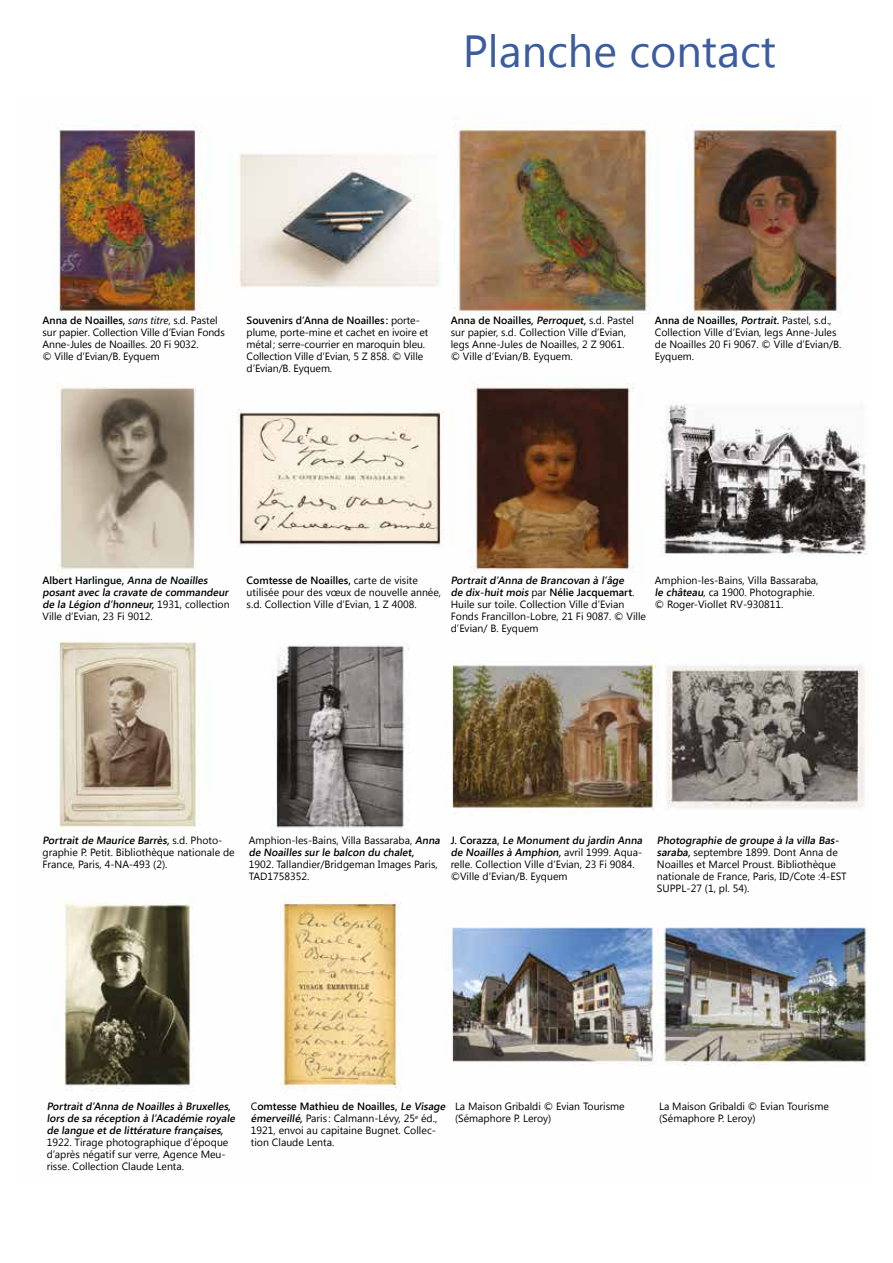
<style>
.page{position:relative;width:893px;height:1263px;background:#fff}
.page>*{position:absolute;margin:0;border:0;box-sizing:border-box;transform-origin:0 0}
.t1{font:45px "Segoe UI";color:#3b5c9d}
.t2{font:10.5px/12px "Segoe UI";color:#000}
.t3{font:600 10.5px/12px "Segoe UI";color:#000}
.s1{font-weight:600}
.s2{font-style:italic}
.s3{font-weight:400}
</style>
<div class="page">
<img style="left:55px;top:120px;width:813px;height:979px">
<h1 class="t1" style="left:463px;top:20px;width:315px">Planche contact</h1>
<p class="t2" style="left:43px;top:314px;width:184px"><span class="s1">Anna de Noailles,</span> <span class="s2">sans titre</span>, s.d. Pastel sur papier. Collection Ville d’Evian Fonds Anne-Jules de Noailles. 20 Fi 9032.<br>© Ville d’Evian/B. Eyquem</p>
<p class="t2" style="left:247px;top:314px;width:183px"><span class="s1">Souvenirs d’Anna de Noailles :</span> porte&shy;plume, porte-mine et cachet en ivoire et métal; serre-courrier en maroquin bleu.<br>Collection Ville d’Evian, 5 Z 858. © Ville d’Evian/B. Eyquem.</p>
<p class="t2" style="left:451px;top:314px;width:185px"><span class="s1">Anna de Noailles, Perroquet,</span> s.d. Pastel sur papier, s.d. Collection Ville d’Evian, legs Anne-Jules de Noailles, 2 Z 9061. © Ville d’Evian/B. Eyquem.</p>
<p class="t2" style="left:655px;top:314px;width:188px"><span class="s1">Anna de Noailles, Portrait.</span> Pastel, s.d., Collection Ville d’Evian, legs Anne-Jules de Noailles 20 Fi 9067. © Ville d’Evian/B.<br>Eyquem.</p>
<p class="t3" style="left:43px;top:574px;width:189px">Albert Harlingue, Anna de Noailles posant avec la cravate de commandeur de la Légion d’honneur, <span class="s3">1 9 3 1, co l l ecti o n Ville d’Evian, 23 Fi 9012.</span></p>
<p class="t2" style="left:247px;top:574px;width:196px"><span class="s1">Comtesse de Noailles,</span> carte de visite utilisée pour des vœux de nouvelle année, s.d. Collection Ville d’Evian, 1 Z 4008.</p>
<p class="t2" style="left:451px;top:574px;width:197px"><span class="s1">Portrait d’Anna de Brancovan à l’âge<br>de dix-huit mois</span> par <span class="s1">Nélie Jacquemart</span>.<br>Huile sur toile. Collection Ville d’Evian Fonds Francillon-Lobre, 21 Fi 9087. © Ville d’Evian/ B. Eyquem</p>
<p class="t2" style="left:655px;top:574px;width:165px">Amphion-les-Bains, Villa Bassaraba, <span class="s1">le château</span>, ca 1900. Photographie. © Roger-Viollet RV-930811.</p>
<p class="t2" style="left:43px;top:834px;width:194px"><span class="s1">Portrait de Maurice Barrès,</span> s . d . P h o t o - graphie P. Petit. Bibliothèque nationale de<br>France, Paris, 4-NA-493 (2).</p>
<p class="t3" style="left:249px;top:834px;width:195px"><span class="s3">Amphion-les-Bains, Villa Bassaraba,</span> Anna de Noailles sur le balcon du chalet,</p>
<p class="t2" style="left:249px;top:858px;width:191px">1902. Tallandier/Bridgeman Images Paris,<br>TAD1758352.</p>
<p class="t2" style="left:451px;top:834px;width:195px"><span class="s1">J. C o ra zza , Le Monument du jardin Anna de Noailles à Amphion,</span> a v r i l 1 9 9 9 . Aq u a - relle. Collection Ville d’Evian, 23 Fi 9084. ©Ville d’Evian/B. Eyquem</p>
<p class="t2" style="left:657px;top:834px;width:191px"><span class="s1">Photographie de groupe à la villa Bas&shy;saraba,</span> septembre 1899. Dont Anna de Noailles et Marcel Proust. Bibliothèque nationale de France, Paris, ID/Cote :4-EST SUPPL-27 (1, pl. 54).</p>
<p class="t3" style="left:47px;top:1100px;width:192px">Portrait d’Anna de Noailles à Bruxelles, lors de sa réception à l’Académie royale de langue et de littérature françaises,</p>
<p class="t2" style="left:47px;top:1136px;width:183px">1922. Tirage photographique d’époque d’après négatif sur verre, Agence Meu&shy;risse. Collection Claude Lenta.</p>
<p class="t2" style="left:251px;top:1100px;width:198px">C<span class="s1">omtesse Mathieu de Noailles, Le Visage émerveillé,</span> Paris : Calmann-Lévy, 25<sup>e</sup> éd., 1921, envoi au capitaine Bugnet. Collec&shy;tion Claude Lenta.</p>
<p class="t2" style="left:455px;top:1100px;width:171px">La Maison Gribaldi © Evian Tourisme (Sémaphore P. Leroy)</p>
<p class="t2" style="left:659px;top:1100px;width:171px">La Maison Gribaldi © Evian Tourisme (Sémaphore P. Leroy)</p>
</div>
